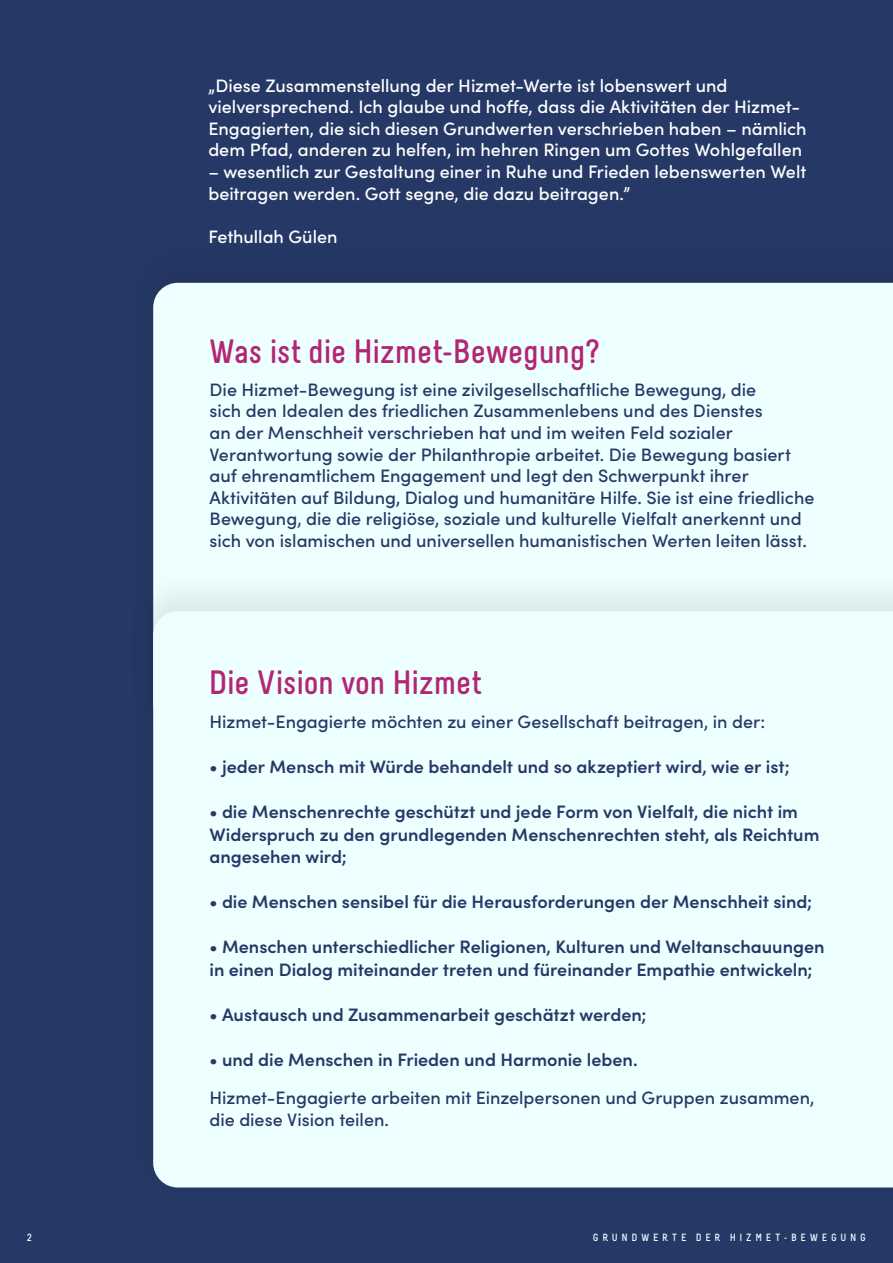
<style>
.page{position:relative;width:893px;height:1263px;background:#263966}
.page>*{position:absolute;margin:0;border:0;box-sizing:border-box;transform-origin:0 0}
.t1{font:700 33.75px "Melbourne";letter-spacing:-.015em;color:#b32674}
.t2{font:500 18px/21.6px "Sofia Pro";color:#263966}
.t3{font:600 18px/22.5px "Sofia Pro";color:#263966}
.t4{font:500 18px/21.6px "Sofia Pro";color:#fff}
.t5{font:700 10.5px "Melbourne";letter-spacing:.36em;color:#edffff}
</style>
<div class="page">
<div style="left:153px;top:283px;width:740px;height:285px;background:#edffff"></div>
<div style="left:126px;top:568px;width:767px;height:630px;background:#000;opacity:.08"></div>
<div style="left:153px;top:611px;width:740px;height:576px;background:#edffff"></div>
<p class="t4" style="left:208px;top:73px;width:600px">„Diese Zusammenstellung der Hizmet-Werte ist lobenswert und vielversprechend. Ich glaube und hoffe, dass die Aktivitäten der Hizmet-Engagierten, die sich diesen Grundwerten verschrieben haben – nämlich dem Pfad, anderen zu helfen, im hehren Ringen um Gottes Wohlgefallen</p>
<p class="t4" style="left:208px;top:160px;width:599px">– wesentlich zur Gestaltung einer in Ruhe und Frieden lebenswerten Welt beitragen werden. Gott segne, die dazu beitragen.”</p>
<p class="t4" style="left:208px;top:225px;width:131px">Fethullah Gülen</p>
<h1 class="t1" style="left:208px;top:331px;width:392px">Was ist die Hizmet-Bewegung?</h1>
<p class="t2" style="left:210px;top:377px;width:606px">Die Hizmet-Bewegung ist eine zivilgesellschaftliche Bewegung, die<br>sich den Idealen des friedlichen Zusammenlebens und des Dienstes<br>an der Menschheit verschrieben hat und im weiten Feld sozialer Verantwortung sowie der Philanthropie arbeitet. Die Bewegung basiert auf ehrenamtlichem Engagement und legt den Schwerpunkt ihrer Aktivitäten auf Bildung, Dialog und humanitäre Hilfe. Sie ist eine friedliche Bewegung, die die religiöse, soziale und kulturelle Vielfalt anerkennt und sich von islamischen und universellen humanistischen Werten leiten lässt.</p>
<h1 class="t1" style="left:208px;top:662px;width:275px">Die Vision von Hizmet</h1>
<p class="t2" style="left:210px;top:710px;width:557px">Hizmet-Engagierte möchten zu einer Gesellschaft beitragen, in der:</p>
<p class="t3" style="left:210px;top:755px;width:582px">• jeder Mensch mit Würde behandelt und so akzeptiert wird, wie er ist;</p>
<p class="t3" style="left:210px;top:800px;width:611px">• die Menschenrechte geschützt und jede Form von Vielfalt, die nicht im<br>Widerspruch zu den grundlegenden Menschenrechten steht, als Reichtum angesehen wird;</p>
<p class="t3" style="left:210px;top:890px;width:604px">• die Menschen sensibel für die Herausforderungen der Menschheit sind;</p>
<p class="t3" style="left:210px;top:935px;width:617px">• Menschen unterschiedlicher Religionen, Kulturen und Weltanschauungen in einen Dialog miteinander treten und füreinander Empathie entwickeln;</p>
<p class="t3" style="left:210px;top:1002px;width:439px">• Austausch und Zusammenarbeit geschätzt werden;</p>
<p class="t3" style="left:210px;top:1047px;width:430px">• und die Menschen in Frieden und Harmonie leben.</p>
<p class="t2" style="left:210px;top:1086px;width:606px">Hizmet-Engagierte arbeiten mit Einzelpersonen und Gruppen zusammen, die diese Vision teilen.</p>
<p class="t5" style="left:27px;top:1231px;width:6px">2</p>
<p class="t5" style="left:593px;top:1231px;width:274px">GRUNDWERTE DER HIZMET-BEWEGUNG</p>
</div>
